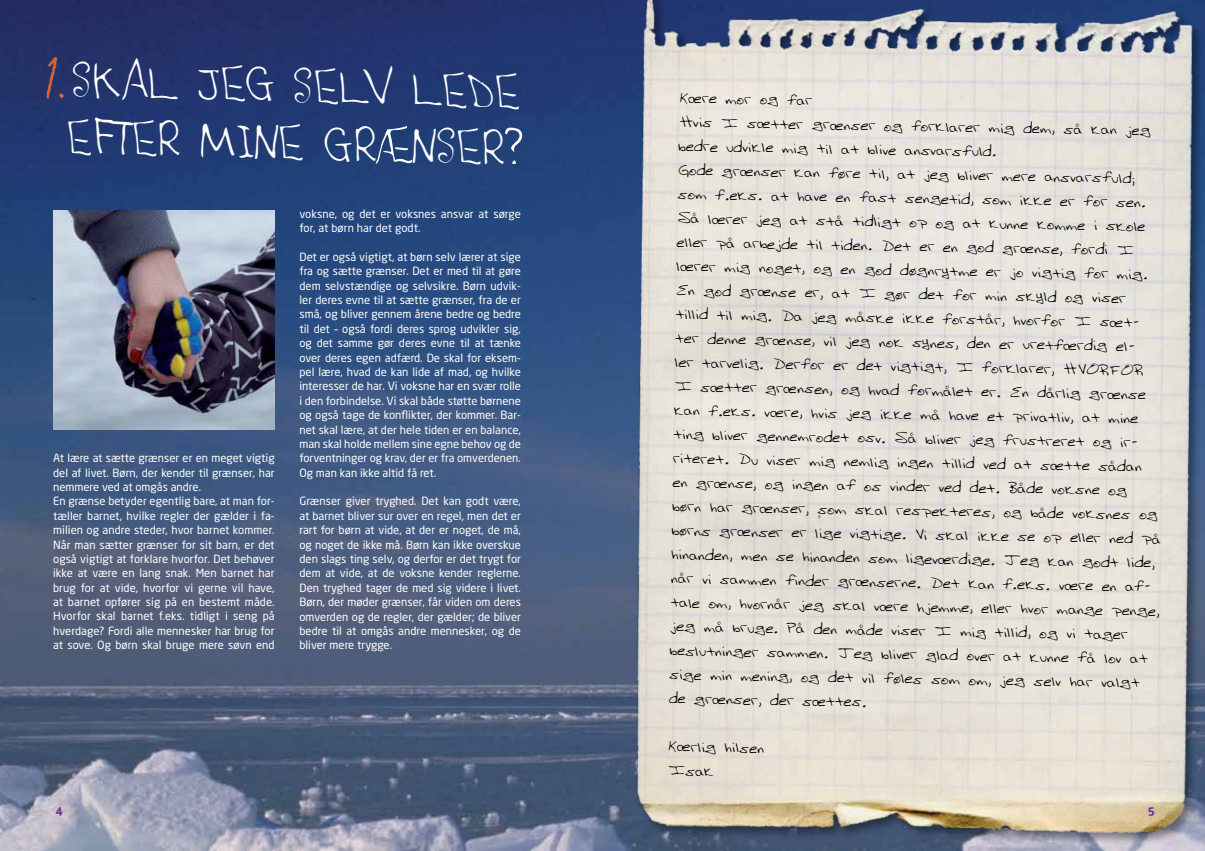
<style>
.page{position:relative;width:1205px;height:851px;background:#fff}
.page>*{position:absolute;margin:0;border:0;box-sizing:border-box;transform-origin:0 0}
.t1{font:41.12px/57.6px "Sandra";color:#fff}
.t2{font:16px/24px "Adams Hand";color:#000}
.t3{font:11.25px/14.4px "Neo Sans Pro";letter-spacing:.005em;color:#fff}
.s1{font-size:54.88px}
</style>
<div class="page">
<img style="left:0;top:0;width:1205px;height:850px">
<img style="left:31px;top:52px;width:41px;height:54px">
<img style="left:623px;top:0;width:582px;height:846px">
<img style="left:53px;top:211px;width:222px;height:218px">
<svg style="left:376px;top:126px;width:36px;height:38px"></svg>
<svg style="left:56px;top:807px;width:7px;height:9px"></svg>
<svg style="left:1148px;top:807px;width:6px;height:9px"></svg>
<h1 class="t1" style="left:66px;top:53px;width:459px;rotate:1deg">skal jeg selv lede efter mine gr nser<span class="s1">?</span></h1>
<p class="t3" style="left:53px;top:450px;width:223px">At lære at sætte grænser er en meget vigtig del af livet. Børn, der kender til grænser, har nemmere ved at omgås andre.<br>En grænse betyder egentlig bare, at man for&shy;tæller barnet, hvilke regler der gælder i fa&shy;milien og andre steder, hvor barnet kommer.<br>Når man sætter grænser for sit barn, er det også vigtigt at forklare hvorfor. Det behøver ikke at være en lang snak. Men barnet har brug for at vide, hvorfor vi gerne vil have, at barnet opfører sig på en bestemt måde.<br>Hvorfor skal barnet f.eks. tidligt i seng på hverdage? Fordi alle mennesker har brug for at sove. Og børn skal bruge mere søvn end</p>
<p class="t3" style="left:299px;top:206px;width:223px">voksne, og det er voksnes ansvar at sørge for, at børn har det godt.</p>
<p class="t3" style="left:299px;top:249px;width:223px;text-align:justify">Det er også vigtigt, at børn selv lærer at sige fra og sætte grænser. Det er med til at gøre dem selvstændige og selvsikre. Børn udvik&shy;ler deres evne til at sætte grænser, fra de er små, og bliver gennem årene bedre og bedre til det – også fordi deres sprog udvikler sig, og det samme gør deres evne til at tænke over deres egen adfærd. De skal for eksem&shy;pel lære, hvad de kan lide af mad, og hvilke interesser de har. Vi voksne har en svær rolle i den forbindelse. Vi skal både støtte børnene og også tage de konflikter, der kommer. Bar&shy;net skal lære, at der hele tiden er en balance, man skal holde mellem sine egne behov og de forventninger og krav, der er fra omverdenen.<br>Og man kan ikke altid få ret.</p>
<p class="t3" style="left:299px;top:494px;width:223px;text-align:justify">Grænser giver tryghed. Det kan godt være, at barnet bliver sur over en regel, men det er rart for børn at vide, at der er noget, de må, og noget de ikke må. Børn kan ikke overskue den slags ting selv, og derfor er det trygt for dem at vide, at de voksne kender reglerne.<br>Den tryghed tager de med sig videre i livet.<br>Børn, der møder grænser, får viden om deres omverden og de regler, der gælder; de bliver bedre til at omgås andre mennesker, og de bliver mere trygge.</p>
<p class="t2" style="left:679px;top:85px;width:491px;rotate:1deg">Kære mor og far<br>Hvis I sætter grænser og forklarer mig dem, så kan jeg bedre udvikle mig til at blive ansvarsfuld.<br>Gode grænser kan føre til, at jeg bliver mere ansvarsfuld; som f.eks. at have en fast sengetid, som ikke er for sen.<br>Så lærer jeg at stå tidligt op og at kunne komme i skole eller på arbejde til tiden. Det er en god grænse, fordi I lærer mig noget, og en god døgnrytme er jo vigtig for mig.<br>En god grænse er, at I gør det for min skyld og viser<br>tillid til mig. Da jeg måske ikke forstår, hvorfor I sæt&shy;ter denne grænse, vil jeg nok synes, den er uretfærdig el-<br>ler tarvelig. Derfor er det vigtigt, I forklarer, HVORFOR I sætter grænsen, og hvad formålet er. En dårlig grænse kan f.eks. være, hvis jeg ikke må have et privatliv, at mine ting bliver gennemrodet osv. Så bliver jeg frustreret og ir&shy;riteret. Du viser mig nemlig ingen tillid ved at sætte sådan<br>en grænse, og ingen af os vinder ved det. Både voksne og<br>børn har grænser, som skal respekteres, og både voksnes og børns grænser er lige vigtige. Vi skal ikke se op eller ned på hinanden, men se hinanden som ligeværdige. Jeg kan godt lide, når vi sammen finder grænserne. Det kan f.eks. være en af&shy;tale om, hvornår jeg skal være hjemme, eller hvor mange penge, jeg må bruge. På den måde viser I mig tillid, og vi tager beslutninger sammen. Jeg bliver glad over at kunne få lov at sige min mening, og det vil føles som om, jeg selv har valgt de grænser, der sættes.</p>
<h2 class="t2" style="left:668px;top:733px;width:98px;rotate:1deg">Kærlig hilsen<br>Isak</h2>
</div>
